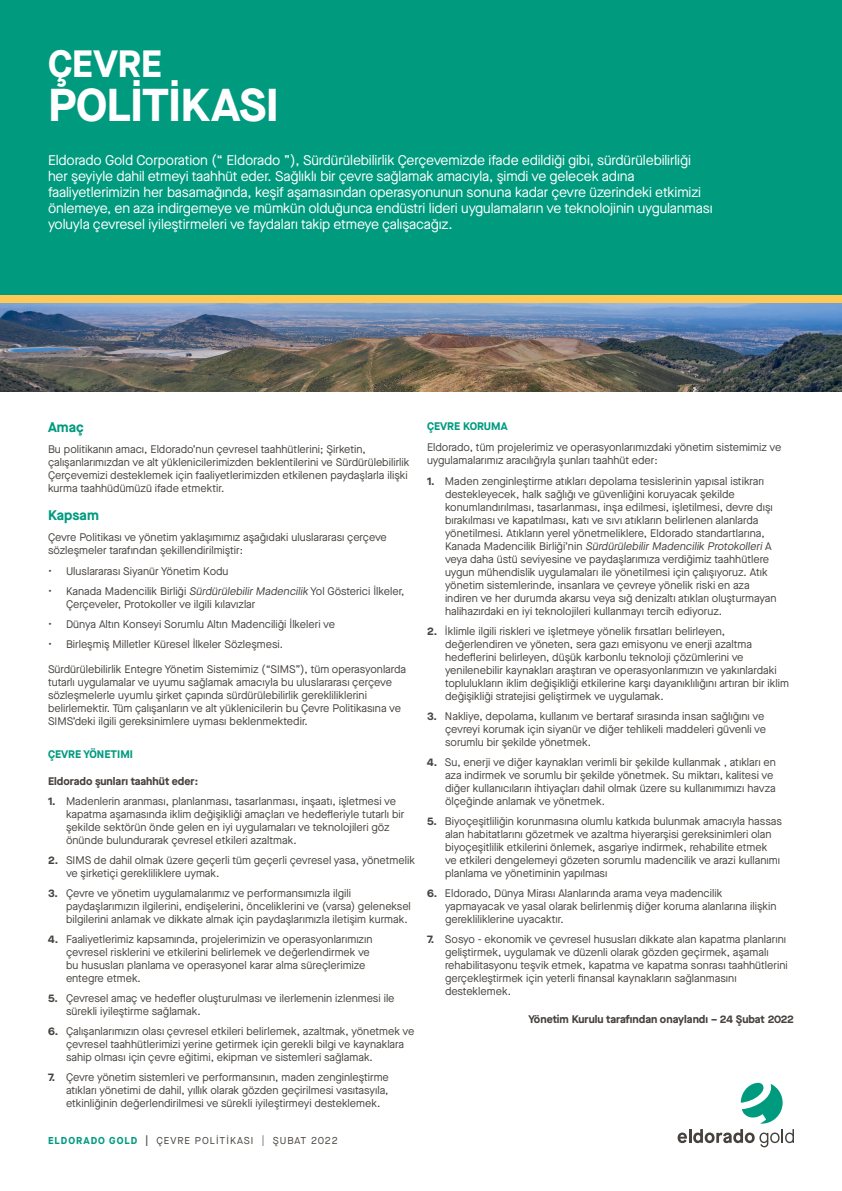
<style>
.page{position:relative;width:842px;height:1191px;background:#fff}
.page>*{position:absolute;margin:0;border:0;box-sizing:border-box;transform-origin:0 0}
.Body_1{font:700 46px "Maison Neue";letter-spacing:-.02em;color:#fff}
.Body_1-2{font:700 38px "Maison Neue";letter-spacing:-.01em;color:#fff}
.intro{font:14px/16px "Maison Neue";letter-spacing:-.01em;color:#fff}
.heading_2{font:700 14px "Maison Neue";letter-spacing:.005em;color:#009b7f}
.bullet_list{font:11px/13px "Maison Neue";color:#46423e}
.Body{font:11px/13px "Maison Neue";color:#46423e}
.bullet_list-2{font:700 11px "Maison Neue";color:#46423e}
.heading_3{font:700 11px "Maison Neue";color:#46423e}
.heading_4{font:700 11px "Maison Neue";color:#009b7f}
.Body_1-3{font:10px "Maison Neue";letter-spacing:.1em;color:#46423e}
.s1{font-style:italic}
.s2{font-weight:700}
.s3{font-weight:700;color:#009b7f}
</style>
<div class="page">
<div style="left:0;top:0;width:842px;height:295px;background:#009b7f"></div>
<svg style="left:741px;top:1082px;width:42px;height:41px"></svg>
<svg style="left:678px;top:1129px;width:116px;height:18px"></svg>
<div style="left:0;top:295px;width:842px;height:8px;background:#fec955"></div>
<img style="left:0;top:303px;width:842px;height:89px">
<p class="Body_1-2" style="left:48px;top:36px;width:116px">ÇEVRE</p>
<p class="Body_1" style="left:48px;top:72px;width:233px">POLİTİKASI</p>
<p class="intro" style="left:48px;top:152px;width:666px">Eldorado Gold Corporation (“ Eldorado ”), Sürdürülebilirlik Çerçevemizde ifade edildiği gibi, sürdürülebilirliği her şeyiyle dahil etmeyi taahhüt eder. Sağlıklı bir çevre sağlamak amacıyla, şimdi ve gelecek adına faaliyetlerimizin her basamağında, keşif aşamasından operasyonunun sonuna kadar çevre üzerindeki etkimizi önlemeye, en aza indirgemeye ve mümkün olduğunca endüstri lideri uygulamaların ve teknolojinin uygulanması yoluyla çevresel iyileştirmeleri ve faydaları takip etmeye çalışacağız.</p>
<p class="heading_2" style="left:48px;top:417px;width:37px">Amaç</p>
<p class="Body" style="left:48px;top:442px;width:363px">Bu politikanın amacı, Eldorado’nun çevresel taahhütlerini; Şirketin, çalışanlarımızdan ve alt yüklenicilerimizden beklentilerini ve Sürdürülebilirlik Çerçevemizi desteklemek için faaliyetlerimizden etkilenen paydaşlarla ilişki kurma taahhüdümüzü ifade etmektir.</p>
<p class="heading_2" style="left:48px;top:505px;width:52px">Kapsam</p>
<p class="Body" style="left:48px;top:530px;width:340px">Çevre Politikası ve yönetim yaklaşımımız aşağıdaki uluslararası çerçeve sözleşmeler tarafından şekillendirilmiştir:</p>
<p class="bullet_list" style="left:48px;top:564px;width:182px">• Uluslararası Siyanür Yönetim Kodu</p>
<p class="bullet_list" style="left:66px;top:584px;width:340px;text-indent:-18px">• Kanada Madencilik Birliği <span class="s1">Sürdürülebilir Madencilik</span> Yol Gösterici İlkeler,<br>Çerçeveler, Protokoller ve ilgili kılavızlar</p>
<p class="bullet_list" style="left:48px;top:617px;width:289px">• Dünya Altın Konseyi Sorumlu Altın Madenciliği İlkeleri ve</p>
<p class="bullet_list" style="left:48px;top:637px;width:237px">• Birleşmiş Milletler Küresel İlkeler Sözleşmesi.</p>
<p class="Body" style="left:48px;top:662px;width:360px">Sürdürülebilirlik Entegre Yönetim Sistemimiz (“SIMS”), tüm operasyonlarda tutarlı uygulamalar ve uyumu sağlamak amacıyla bu uluslararası çerçeve sözleşmelerle uyumlu şirket çapında sürdürülebilirlik gerekliliklerini belirlemektir. Tüm çalışanların ve alt yüklenicilerin bu Çevre Politikasına ve SIMS’deki ilgili gereksinimlere uyması beklenmektedir.</p>
<p class="heading_4" style="left:48px;top:746px;width:86px">ÇEVRE YÖNETIMI</p>
<p class="heading_3" style="left:48px;top:773px;width:152px">Eldorado şunları taahhüt eder:</p>
<p class="bullet_list" style="left:66px;top:794px;width:340px;text-indent:-18px"><span class="s2">1.</span> Madenlerin aranması, planlanması, tasarlanması, inşaatı, işletmesi ve kapatma aşamasında iklim değişikliği amaçları ve hedefleriyle tutarlı bir şekilde sektörün önde gelen en iyi uygulamaları ve teknolojileri göz önünde bulundurarak çevresel etkileri azaltmak.</p>
<p class="bullet_list" style="left:66px;top:853px;width:350px;text-indent:-18px"><span class="s2">2.</span> SIMS de dahil olmak üzere geçerli tüm geçerli çevresel yasa, yönetmelik ve şirketiçi gerekliliklere uymak.</p>
<p class="bullet_list" style="left:66px;top:886px;width:346px;text-indent:-18px"><span class="s2">3.</span> Çevre ve yönetim uygulamalarımız ve performansımızla ilgili paydaşlarımızın ilgilerini, endişelerini, önceliklerini ve (varsa) geleneksel bilgilerini anlamak ve dikkate almak için paydaşlarımızla iletişim kurmak.</p>
<p class="bullet_list" style="left:66px;top:932px;width:308px;text-indent:-18px"><span class="s2">4.</span> Faaliyetlerimiz kapsamında, projelerimizin ve operasyonlarımızın çevresel risklerini ve etkilerini belirlemek ve değerlendirmek ve bu hususları planlama ve operasyonel karar alma süreçlerimize entegre etmek.</p>
<p class="bullet_list" style="left:66px;top:991px;width:330px;text-indent:-18px"><span class="s2">5.</span> Çevresel amaç ve hedefler oluşturulması ve ilerlemenin izlenmesi ile sürekli iyileştirme sağlamak.</p>
<p class="bullet_list" style="left:66px;top:1024px;width:350px;text-indent:-18px"><span class="s2">6.</span> Çalışanlarımızın olası çevresel etkileri belirlemek, azaltmak, yönetmek ve çevresel taahhütlerimizi yerine getirmek için gerekli bilgi ve kaynaklara sahip olması için çevre eğitimi, ekipman ve sistemleri sağlamak.</p>
<p class="bullet_list" style="left:66px;top:1070px;width:324px;text-align:justify;text-indent:-18px"><span class="s2">7.</span> Çevre yönetim sistemleri ve performansının, maden zenginleştirme atıkları yönetimi de dahil, yıllık olarak gözden geçirilmesi vasıtasyıla, etkinliğinin değerlendirilmesi ve sürekli iyileştirmeyi desteklemek.</p>
<p class="Body_1-3" style="left:48px;top:1133px;width:291px"><span class="s3">ELDORADO GOLD</span> <span class="s2">|</span> ÇEVRE POLİTİKASI | ŞUBAT 2022</p>
<p class="heading_4" style="left:427px;top:418px;width:82px">ÇEVRE KORUMA</p>
<p class="Body" style="left:427px;top:440px;width:356px">Eldorado, tüm projelerimiz ve operasyonlarımızdaki yönetim sistemimiz ve uygulamalarımız aracılığıyla şunları taahhüt eder:</p>
<p class="bullet_list" style="left:445px;top:474px;width:333px;text-indent:-18px"><span class="s2">1.</span> Maden zenginleştirme atıkları depolama tesislerinin yapısal istikrarı destekleyecek, halk sağlığı ve güvenliğini koruyacak şekilde konumlandırılması, tasarlanması, inşa edilmesi, işletilmesi, devre dışı bırakılması ve kapatılması, katı ve sıvı atıkların belirlenen alanlarda yönetilmesi. Atıkların yerel yönetmeliklere, Eldorado standartlarına, Ka n a d a M a d e n c i l i k B i r l i ğ i ’ n i n <span class="s1">Sürdürülebilir Madencilik Protokolleri</span> A veya daha üstü seviyesine ve paydaşlarımıza verdiğimiz taahhütlere uygun mühendislik uygulamaları ile yönetilmesi için çalışıyoruz. Atık yönetim sistemlerinde, insanlara ve çevreye yönelik riski en aza indiren ve her durumda akarsu veya sığ denizaltı atıkları oluşturmayan halihazırdaki en iyi teknolojileri kullanmayı tercih ediyoruz.</p>
<p class="bullet_list" style="left:445px;top:624px;width:346px;text-indent:-18px"><span class="s2">2.</span> İklimle ilgili riskleri ve işletmeye yönelik fırsatları belirleyen, değerlendiren ve yöneten, sera gazı emisyonu ve enerji azaltma hedeflerini belirleyen, düşük karbonlu teknoloji çözümlerini ve yenilenebilir kaynakları araştıran ve operasyonlarımızın ve yakınlardaki toplulukların iklim değişikliği etkilerine karşı dayanıklılığını artıran bir iklim değişikliği stratejisi geliştirmek ve uygulamak.</p>
<p class="bullet_list" style="left:445px;top:709px;width:323px;text-indent:-18px"><span class="s2">3.</span> Nakliye, depolama, kullanım ve bertaraf sırasında insan sağlığını ve çevreyi korumak için siyanür ve diğer tehlikeli maddeleri güvenli ve sorumlu bir şekilde yönetmek.</p>
<p class="bullet_list" style="left:445px;top:755px;width:332px;text-indent:-18px"><span class="s2">4.</span> Su, enerji ve diğer kaynakları verimli bir şekilde kullanmak , atıkları en aza indirmek ve sorumlu bir şekilde yönetmek. Su miktarı, kalitesi ve diğer kullanıcıların ihtiyaçları dahil olmak üzere su kullanımımızı havza ölçeğinde anlamak ve yönetmek.</p>
<p class="bullet_list" style="left:445px;top:814px;width:338px;text-indent:-18px"><span class="s2">5.</span> Biyoçeşitliliğin korunmasına olumlu katkıda bulunmak amacıyla hassas alan habitatlarını gözetmek ve azaltma hiyerarşisi gereksinimleri olan biyoçeşitlilik etkilerini önlemek, asgariye indirmek, rehabilite etmek ve etkileri dengelemeyi gözeten sorumlu madencilik ve arazi kullanımı planlama ve yönetiminin yapılması</p>
<p class="bullet_list" style="left:445px;top:886px;width:333px;text-indent:-18px"><span class="s2">6.</span> Eldorado, Dünya Mirası Alanlarında arama veya madencilik yapmayacak ve yasal olarak belirlenmiş diğer koruma alanlarına ilişkin gerekliliklerine uyacaktır.</p>
<p class="bullet_list" style="left:445px;top:932px;width:344px;text-indent:-18px"><span class="s2">7.</span> Sosyo - ekonomik ve çevresel hususları dikkate alan kapatma planlarını geliştirmek, uygulamak ve düzenli olarak gözden geçirmek, aşamalı rehabilitasyonu teşvik etmek, kapatma ve kapatma sonrası taahhütlerini gerçekleştirmek için yeterli finansal kaynakların sağlanmasını desteklemek.</p>
<p class="bullet_list-2" style="left:528px;top:1011px;width:267px">Yönetim Kurulu tarafından onaylandı – 24 Şubat 2022</p>
</div>
